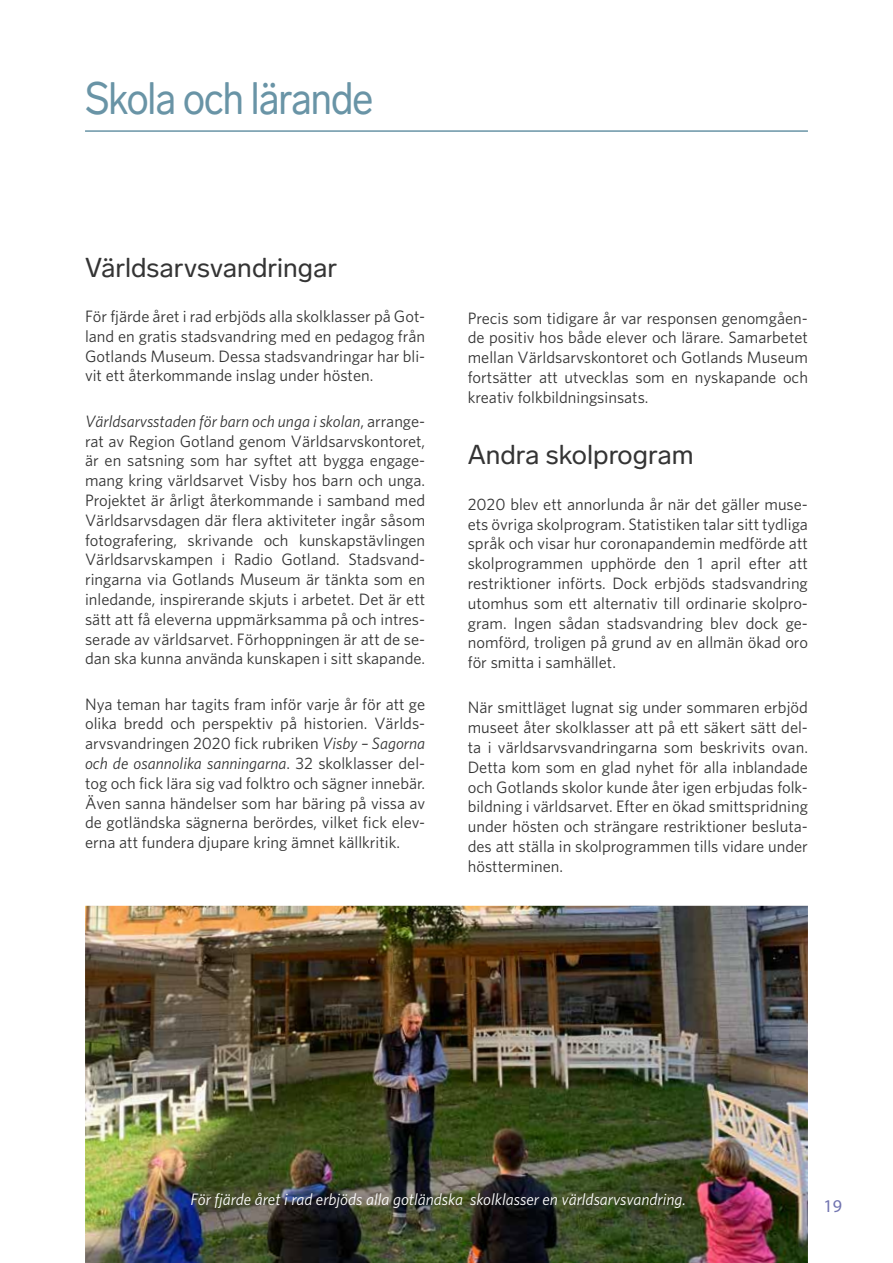
<style>
.page{position:relative;width:893px;height:1263px;background:#fff}
.page>*{position:absolute;margin:0;border:0;box-sizing:border-box;transform-origin:0 0}
.t1{font:44.85px "Lab Grotesque Gotlands Museum";letter-spacing:-.025em;color:#6994a6;scale:.87 1}
.t2{font:27px "Lab Grotesque Gotlands Museum";color:#343434}
.t3{font:18px "Myriad Pro";color:#7174b0}
.t4{font:16.5px/19.8px "Whitney";color:#333;text-align:justify}
.t5{font:italic 16.5px "Whitney";color:#fff}
.s1{font-style:italic}
</style>
<div class="page">
<hr style="left:85px;top:130px;width:723px;height:2px;background:#6994a6">
<img style="left:85px;top:906px;width:723px;height:357px">
<h1 class="t1" style="left:85px;top:72px;width:333px">Skola och lärande</h1>
<h2 class="t2" style="left:85px;top:251px;width:254px">Världsarvsvandringar</h2>
<p class="t4" style="left:85px;top:306px;width:342px">För fjärde året i rad erbjöds alla skolklasser på Got&shy;land en gratis stadsvandring med en pedagog från Gotlands Museum. Dessa stadsvandringar har bli&shy;vit ett återkommande inslag under hösten.</p>
<p class="t4" style="left:85px;top:411px;width:342px"><span class="s1">Världsarvsstaden för barn och unga i skolan</span>, arrange&shy;rat av Region Gotland genom Världsarvskontoret, är en satsning som har syftet att bygga engage&shy;mang kring världsarvet Visby hos barn och unga.<br>Projektet är årligt återkommande i samband med Världsarvsdagen där flera aktiviteter ingår såsom fotografering, skrivande och kunskapstävlingen Världsarvskampen i Radio Gotland. Stadsvand&shy;ringarna via Gotlands Museum är tänkta som en inledande, inspirerande skjuts i arbetet. Det är ett sätt att få eleverna uppmärksamma på och intres&shy;serade av världsarvet. Förhoppningen är att de se&shy;dan ska kunna använda kunskapen i sitt skapande.</p>
<p class="t4" style="left:85px;top:694px;width:342px">Nya teman har tagits fram inför varje år för att ge olika bredd och perspektiv på historien. Världs&shy;arvsvandringen 2020 fick rubriken <span class="s1">Visby – Sagorna och de osannolika sanningarna</span>. 32 skolklasser del&shy;tog och fick lära sig vad folktro och sägner innebär.<br>Även sanna händelser som har bäring på vissa av de gotländska sägnerna berördes, vilket fick elev&shy;erna att fundera djupare kring ämnet källkritik.</p>
<p class="t4" style="left:468px;top:308px;width:342px">Precis som tidigare år var responsen genomgåen&shy;de positiv hos både elever och lärare. Samarbetet mellan Världsarvskontoret och Gotlands Museum fortsätter att utvecklas som en nyskapande och kreativ folkbildningsinsats.</p>
<h2 class="t2" style="left:468px;top:439px;width:228px">Andra skolprogram</h2>
<p class="t4" style="left:468px;top:494px;width:342px">2020 blev ett annorlunda år när det gäller muse&shy;ets övriga skolprogram. Statistiken talar sitt tydliga språk och visar hur coronapandemin medförde att skolprogrammen upphörde den 1 april efter att restriktioner införts. Dock erbjöds stadsvandring utomhus som ett alternativ till ordinarie skolpro&shy;gram. Ingen sådan stadsvandring blev dock ge&shy;nomförd, troligen på grund av en allmän ökad oro för smitta i samhället.</p>
<p class="t4" style="left:468px;top:697px;width:342px">När smittläget lugnat sig under sommaren erbjöd museet åter skolklasser att på ett säkert sätt del&shy;ta i världsarvsvandringarna som beskrivits ovan.<br>Detta kom som en glad nyhet för alla inblandade och Gotlands skolor kunde åter igen erbjudas folk&shy;bildning i världsarvet. Efter en ökad smittspridning under hösten och strängare restriktioner besluta&shy;des att ställa in skolprogrammen tills vidare under höstterminen.</p>
<p class="t5" style="left:191px;top:1189px;width:497px">För fjärde året i rad erbjöds alla gotländska skolklasser en världsarvsvandring.</p>
<p class="t3" style="left:823px;top:1194px;width:20px">19</p>
</div>
